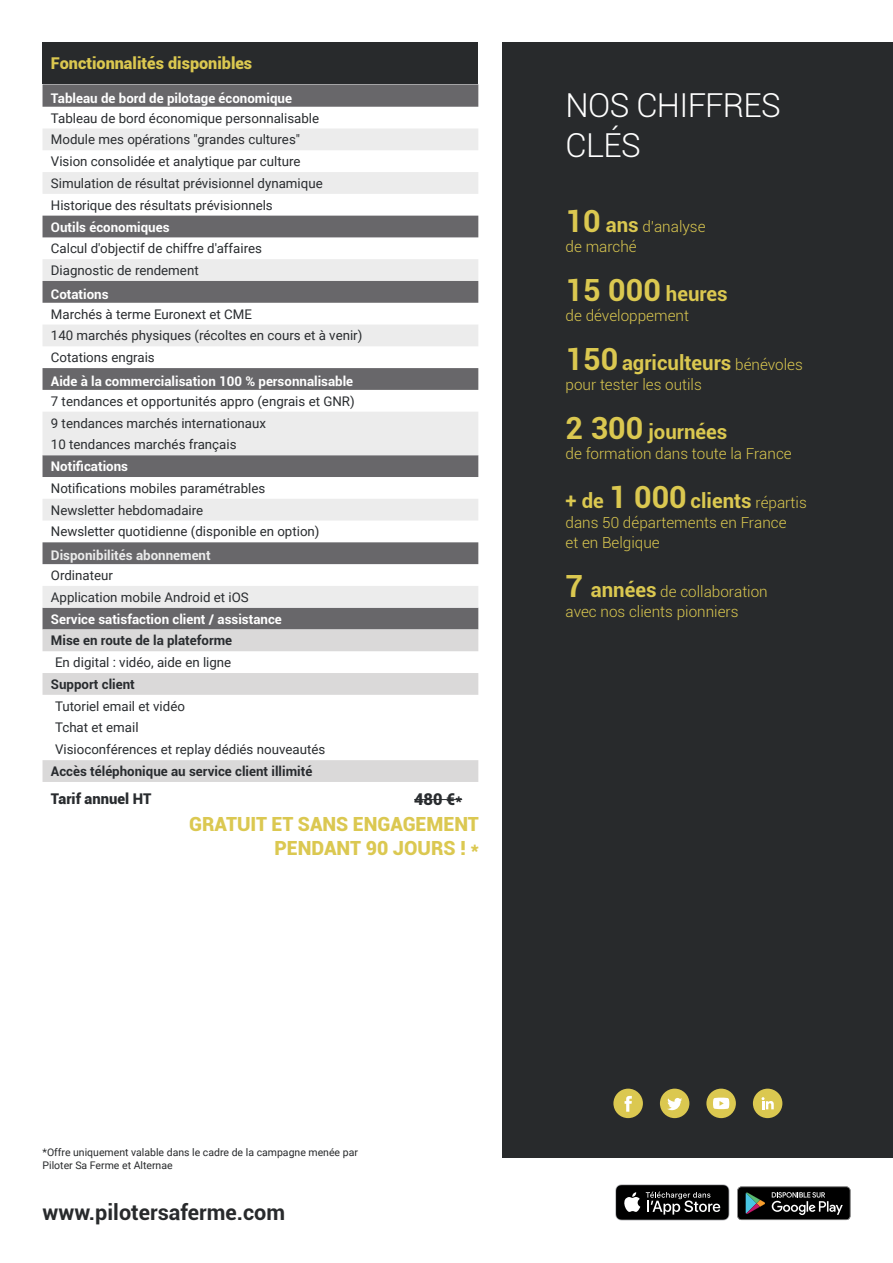
<style>
.page{position:relative;width:893px;height:1263px;background:#fff}
.page>*{position:absolute;margin:0;border:0;box-sizing:border-box;transform-origin:0 0}
.t1{font:300 33px/39.6px "Roboto";letter-spacing:-.02em;color:#fff}
.t2{font:700 21.6px "Roboto";color:#282a2c}
.t3{font:700 20.4px "Roboto";color:#dbc850}
.t4{font:900 19.5px/23.4px "Roboto";color:#dbc851;text-align:right}
.t5{font:900 16.2px "Roboto";color:#dbc850}
.t6{font:900 16.2px "Roboto";color:#292c2f}
.t7{font:300 15.3px/20.4px "Roboto";color:#dbc850}
.t8{font:900 14.85px "Roboto";color:#292c2f}
.t9{font:13.35px "Roboto";color:#292c2f}
.t10{font:700 13.35px "Roboto";color:#fff}
.t11{font:700 13.35px "Roboto";color:#292c2f}
.t12{font:700 13.35px "Roboto";color:#ececec}
.t13{font:10.5px/12.6px "Roboto";color:#282a2c}
.s1{font-weight:700;font-size:30.6px}
.s2{font-weight:700;font-size:20.4px}
.s3{font-size:30.6px}
.s4{font-weight:300;font-size:15.3px}
</style>
<div class="page">
<div style="left:503px;top:43px;width:390px;height:1115px;background:#282a2c"></div>
<div style="left:660px;top:1089px;width:29px;height:29px;background:#dbc850;border-radius:50%"></div>
<svg style="left:667px;top:1098px;width:15px;height:12px"></svg>
<div style="left:613px;top:1089px;width:30px;height:29px;background:#dbc850;border-radius:50%"></div>
<svg style="left:624px;top:1096px;width:8px;height:16px"></svg>
<div style="left:753px;top:1089px;width:29px;height:29px;background:#dbc850;border-radius:50%"></div>
<svg style="left:761px;top:1097px;width:13px;height:12px"></svg>
<div style="left:706px;top:1089px;width:30px;height:29px;background:#dbc850;border-radius:50%"></div>
<svg style="left:713px;top:1098px;width:16px;height:11px"></svg>
<div style="left:43px;top:43px;width:435px;height:41px;background:#282a2c"></div>
<svg style="left:43px;top:84px;width:435px;height:23px;background:#6c6b6e"></svg>
<svg style="left:43px;top:129px;width:435px;height:65px"></svg>
<svg style="left:43px;top:216px;width:435px;height:413px;fill:#68676a"></svg>
<svg style="left:43px;top:259px;width:435px;height:349px"></svg>
<div style="left:43px;top:281px;width:435px;height:22px;background:#68676a"></div>
<div style="left:43px;top:324px;width:435px;height:22px;background:#ececec"></div>
<svg style="left:43px;top:629px;width:435px;height:153px"></svg>
<hr style="left:414px;top:799px;width:48px;height:1px;background:#292c2f">
<svg style="left:737px;top:1186px;width:113px;height:34px;background:#2d2f2f"></svg>
<svg style="left:615px;top:1184px;width:114px;height:36px;background:#323233"></svg>
<p class="t5" style="left:51px;top:51px;width:203px">Fonctionnalités disponibles</p>
<p class="t10" style="left:51px;top:88px;width:243px">Tableau de bord de pilotage économique</p>
<p class="t9" style="left:51px;top:108px;width:270px">Tableau de bord économique personnalisable</p>
<p class="t9" style="left:51px;top:130px;width:251px">Module mes opérations "grandes cultures"</p>
<p class="t9" style="left:51px;top:152px;width:251px">Vision consolidée et analytique par culture</p>
<p class="t9" style="left:51px;top:174px;width:273px">Simulation de résultat prévisionnel dynamique</p>
<p class="t9" style="left:51px;top:196px;width:223px">Historique des résultats prévisionnels</p>
<p class="t10" style="left:51px;top:217px;width:120px">Outils économiques</p>
<p class="t9" style="left:51px;top:239px;width:213px">Calcul d'objectif de chiffre d'affaires</p>
<p class="t9" style="left:51px;top:261px;width:149px">Diagnostic de rendement</p>
<p class="t10" style="left:51px;top:285px;width:59px">Cotations</p>
<p class="t9" style="left:51px;top:304px;width:202px">Marchés à terme Euronext et CME</p>
<p class="t9" style="left:51px;top:326px;width:313px">140 marchés physiques (récoltes en cours et à venir)</p>
<p class="t9" style="left:51px;top:348px;width:105px">Cotations engrais</p>
<p class="t10" style="left:51px;top:372px;width:304px">Aide à la commercialisation 100 % personnalisable</p>
<p class="t9" style="left:51px;top:392px;width:305px">7 tendances et opportunités appro (engrais et GNR)</p>
<p class="t9" style="left:51px;top:413px;width:217px">9 tendances marchés internationaux</p>
<p class="t9" style="left:51px;top:435px;width:187px">10 tendances marchés français</p>
<p class="t10" style="left:51px;top:457px;width:79px">Notifications</p>
<p class="t9" style="left:51px;top:479px;width:216px">Notifications mobiles paramétrables</p>
<p class="t9" style="left:51px;top:501px;width:154px">Newsletter hebdomadaire</p>
<p class="t9" style="left:51px;top:522px;width:270px">Newsletter quotidienne (disponible en option)</p>
<p class="t12" style="left:51px;top:546px;width:161px">Disponibilités abonnement</p>
<p class="t9" style="left:51px;top:566px;width:64px">Ordinateur</p>
<p class="t9" style="left:51px;top:588px;width:199px">Application mobile Android et iOS</p>
<p class="t10" style="left:51px;top:609px;width:233px">Service satisfaction client / assistance</p>
<p class="t11" style="left:51px;top:631px;width:183px">Mise en route de la plateforme</p>
<p class="t9" style="left:55px;top:653px;width:178px">En digital : vidéo, aide en ligne</p>
<p class="t11" style="left:51px;top:675px;width:85px">Support client</p>
<p class="t9" style="left:55px;top:697px;width:131px">Tutoriel email et vidéo</p>
<p class="t9" style="left:55px;top:718px;width:85px">Tchat et email</p>
<p class="t9" style="left:55px;top:740px;width:272px">Visioconférences et replay dédiés nouveautés</p>
<p class="t11" style="left:51px;top:762px;width:263px">Accès téléphonique au service client illimité</p>
<p class="t8" style="left:51px;top:789px;width:102px">Tarif annuel HT</p>
<p class="t6" style="left:414px;top:788px;width:49px">480 €*</p>
<p class="t4" style="left:189px;top:812px;width:291px">GRATUIT ET SANS ENGAGEMENT<br>PENDANT 90 JOURS ! *</p>
<p class="t1" style="left:566px;top:85px;width:217px">NOS CHIFFRES<br>CLÉS</p>
<p class="t7" style="left:566px;top:215px;width:142px"><span class="s1">10</span> <span class="s2">ans</span> d’analyse de marché</p>
<p class="t3" style="left:566px;top:279px;width:164px"><span class="s3">15 000</span> heures</p>
<p class="t7" style="left:566px;top:305px;width:125px">de développement</p>
<p class="t3" style="left:566px;top:348px;width:239px"><span class="s3">150</span> agriculteurs <span class="s4">bénévoles</span></p>
<p class="t7" style="left:566px;top:374px;width:138px">pour tester les outils</p>
<p class="t3" style="left:566px;top:417px;width:163px"><span class="s3">2 300</span> journées</p>
<p class="t7" style="left:566px;top:443px;width:228px">de formation dans toute la France</p>
<p class="t3" style="left:566px;top:486px;width:243px">+ de <span class="s3">1 000</span> clients <span class="s4">répartis</span></p>
<p class="t7" style="left:566px;top:512px;width:223px">dans 50 départements en France et en Belgique</p>
<p class="t7" style="left:566px;top:581px;width:204px"><span class="s1">7</span> <span class="s2">années</span> de collaboration avec nos clients pionniers</p>
<p class="t13" style="left:43px;top:1145px;width:317px">*Offre uniquement valable dans le cadre de la campagne menée par<br>Piloter Sa Ferme et Alternae</p>
<p class="t2" style="left:43px;top:1197px;width:244px">www.pilotersaferme.com</p>
</div>
